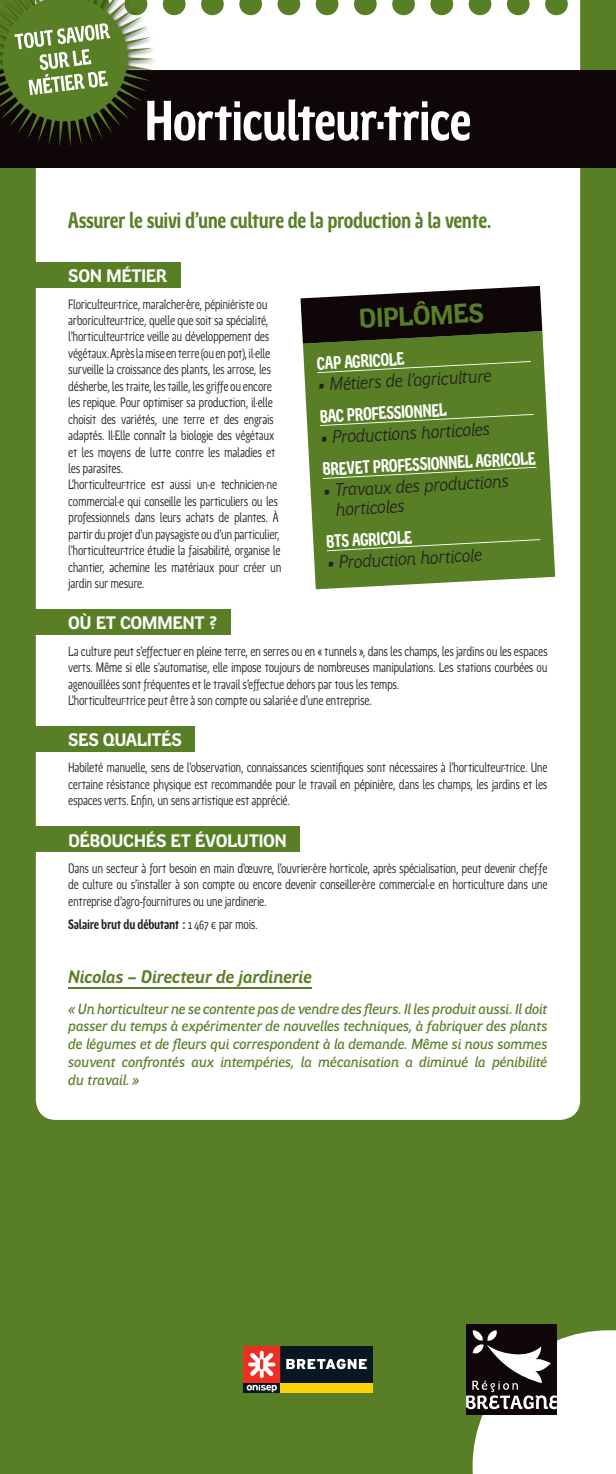
<style>
.page{position:relative;width:616px;height:1474px;background:#fff}
.page>*{position:absolute;margin:0;border:0;box-sizing:border-box;transform-origin:0 0}
.t1{font:700 57.05px "Region Bretagne Cond";letter-spacing:-.02em;color:#fff}
.t2{font:700 27.47px "Region Bretagne";color:#597f26}
.t3{font:700 22.75px "Region Bretagne Cond";letter-spacing:-.02em;color:#597f26}
.t4{font:italic 18.2px/31.7px "Region Bretagne";color:#231f20}
.t5{font:700 18.2px/31.7px "Region Bretagne Cond";color:#fff}
.t6{font:700 18.2px "Region Bretagne";letter-spacing:-.025em;color:#fff}
.t7{font:italic 700 18.2px "Region Bretagne";letter-spacing:-.02em;color:#597f26}
.t8{font:14.88px/17.8px "Region Bretagne Med Ita";letter-spacing:-.02em;color:#597f26;text-align:justify}
.t9{font:13.65px/16.4px "Region Bretagne Cond";letter-spacing:-.025em;color:#231f20}
.t10{font:700 13.65px "Region Bretagne Cond";letter-spacing:-.02em;color:#231f20}
.s1{font-weight:400}
.s2{font-family:"Region Bretagne Cond";font-weight:700;font-style:normal;color:#fff}
.s3{font-family:"Region Bretagne";font-weight:400;font-style:italic;color:#231f20}
</style>
<div class="page">
<div style="left:0;top:0;width:615px;height:1473px;background:#597f26"></div>
<div style="left:36px;top:0;width:543px;height:1119px;background:#fff"></div>
<svg style="left:163px;top:0;width:22px;height:15px"></svg>
<svg style="left:201px;top:0;width:22px;height:15px"></svg>
<svg style="left:239px;top:0;width:23px;height:15px"></svg>
<svg style="left:277px;top:0;width:23px;height:15px"></svg>
<svg style="left:315px;top:0;width:23px;height:15px"></svg>
<svg style="left:353px;top:0;width:23px;height:15px"></svg>
<svg style="left:392px;top:0;width:22px;height:15px"></svg>
<svg style="left:430px;top:0;width:22px;height:15px"></svg>
<svg style="left:468px;top:0;width:23px;height:15px"></svg>
<svg style="left:506px;top:0;width:23px;height:15px"></svg>
<svg style="left:544px;top:0;width:23px;height:15px"></svg>
<div style="left:0;top:70px;width:615px;height:97px;background:#0e0607"></div>
<img style="left:154px;top:0;width:2px;height:71px">
<img style="left:154px;top:100px;width:2px;height:41px">
<svg style="left:0;top:0;width:154px;height:146px"></svg>
<div style="left:0;top:262px;width:180px;height:25px;background:#597f26"></div>
<div style="left:0;top:609px;width:230px;height:25px;background:#597f26"></div>
<div style="left:0;top:726px;width:195px;height:25px;background:#597f26"></div>
<div style="left:0;top:826px;width:299px;height:25px;background:#597f26"></div>
<hr style="left:68px;top:987px;width:244px;height:1px;background:#597f26">
<svg style="left:302px;top:331px;width:252px;height:258px"></svg>
<svg style="left:317px;top:361px;width:213px;height:12px"></svg>
<svg style="left:320px;top:414px;width:213px;height:12px"></svg>
<svg style="left:322px;top:467px;width:214px;height:12px"></svg>
<svg style="left:326px;top:539px;width:214px;height:12px"></svg>
<svg style="left:300px;top:286px;width:242px;height:58px;background:#323027"></svg>
<div style="left:243px;top:1382px;width:37px;height:10px;background:#071822"></div>
<div style="left:280px;top:1345px;width:92px;height:37px;background:#071822"></div>
<div style="left:280px;top:1382px;width:92px;height:10px;background:#fed304"></div>
<div style="left:243px;top:1345px;width:37px;height:37px;background:#ee2e22"></div>
<svg style="left:248px;top:1350px;width:27px;height:27px"></svg>
<svg style="left:246px;top:1384px;width:31px;height:8px"></svg>
<svg style="left:286px;top:1358px;width:80px;height:11px"></svg>
<div style="left:465px;top:1323px;width:91px;height:91px;background:#0e0607"></div>
<svg style="left:465px;top:1329px;width:150px;height:144px"></svg>
<p class="t1" style="left:144px;top:89px;width:328px">Horticulteur·trice</p>
<p class="t3" style="left:68px;top:208px;width:424px">Assurer le suivi d’une culture de la production à la vente.</p>
<p class="t6" style="left:68px;top:266px;width:100px">SON MÉTIER</p>
<p class="t9" style="left:68px;top:296px;width:214px">Floriculteur·trice, maraîcher·ère, pépiniériste ou arboriculteur·trice, quelle que soit sa spécialité, l’horticulteur·trice veille au développement des végétaux. Après la mise en terre (ou en pot), il·elle surveille la croissance des plants, les arrose, les désherbe, les traite, les taille, les griffe ou encore les repique. Pour optimiser sa production, il·elle choisit des variétés, une terre et des engrais adaptés. Il·Elle connaît la biologie des végétaux et les moyens de lutte contre les maladies et les parasites.<br>L’horticulteur·trice est aussi un·e technicien·ne commercial·e qui conseille les particuliers ou les professionnels dans leurs achats de plantes. À partir du projet d’un paysagiste ou d’un particulier, l’horticulteur·trice étudie la faisabilité, organise le chantier, achemine les matériaux pour créer un jardin sur mesure.</p>
<p class="t6" style="left:68px;top:613px;width:151px">OÙ ET COMMENT ?</p>
<p class="t9" style="left:68px;top:643px;width:480px">La culture peut s’effectuer en pleine terre, en serres ou en « tunnels », dans les champs, les jardins ou les espaces verts. Même si elle s’automatise, elle impose toujours de nombreuses manipulations. Les stations courbées ou agenouillées sont fréquentes et le travail s’effectue dehors par tous les temps.<br>L’horticulteur·trice peut être à son compte ou salarié·e d’une entreprise.</p>
<p class="t6" style="left:68px;top:730px;width:115px">SES QUALITÉS</p>
<p class="t9" style="left:68px;top:760px;width:480px;text-align:justify">Habileté manuelle, sens de l’observation, connaissances scientifiques sont nécessaires à l’horticulteur·trice. Une certaine résistance physique est recommandée pour le travail en pépinière, dans les champs, les jardins et les espaces verts. Enfin, un sens artistique est apprécié.</p>
<p class="t6" style="left:68px;top:830px;width:220px">DÉBOUCHÉS ET ÉVOLUTION</p>
<p class="t9" style="left:68px;top:860px;width:480px;text-align:justify">Dans un secteur à fort besoin en main d’œuvre, l’ouvrier·ère horticole, après spécialisation, peut devenir chef·fe de culture ou s’installer à son compte ou encore devenir conseiller·ère commercial·e en horticulture dans une entreprise d’agro-fournitures ou une jardinerie.</p>
<p class="t10" style="left:68px;top:916px;width:191px">Salaire brut du débutant : <span class="s1">1 467 € par mois.</span></p>
<p class="t7" style="left:68px;top:966px;width:245px">Nicolas – Directeur de jardinerie</p>
<p class="t8" style="left:68px;top:1000px;width:480px">« Un horticulteur ne se contente pas de vendre des fleurs. Il les produit aussi. Il doit passer du temps à expérimenter de nouvelles techniques, à fabriquer des plants de légumes et de fleurs qui correspondent à la demande. Même si nous sommes souvent confrontés aux intempéries, la mécanisation a diminué la pénibilité du travail. »</p>
<p class="t2" style="left:357px;top:304px;width:127px;rotate:-3deg">DIPLÔMES</p>
<p class="t5" style="left:316px;top:348px;width:89px;rotate:-3deg">CAP AGRICOLE</p>
<p class="t4" style="left:317px;top:369px;width:175px;rotate:-3deg">• Métiers de l’agriculture<br><span class="s2">BAC PROFESSIONNEL</span></p>
<p class="t5" style="left:320px;top:422px;width:215px;rotate:-3deg"><span class="s3">• Productions horticoles<br></span>BREVET PROFESSIONNEL AGRICOLE</p>
<p class="t4" style="left:334px;top:480px;width:176px;line-height:19.4px;text-indent:-11px;rotate:-3deg">• Travaux des productions horticoles</p>
<p class="t5" style="left:325px;top:526px;width:88px;rotate:-3deg">BTS AGRICOLE</p>
<p class="t4" style="left:326px;top:547px;width:157px;rotate:-3deg">• Production horticole</p>
</div>
